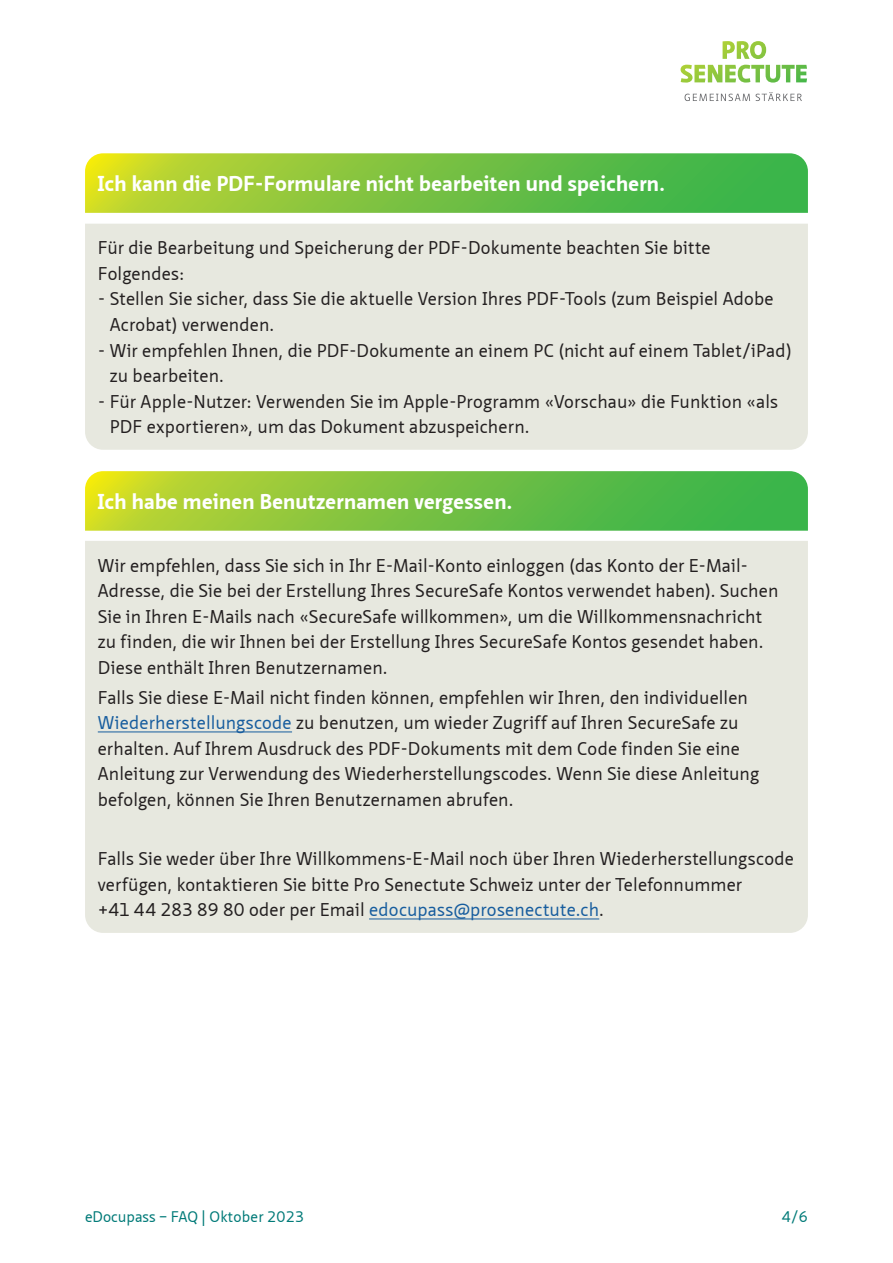
<style>
.page{position:relative;width:893px;height:1263px;background:#fff}
.page>*{position:absolute;margin:0;border:0;box-sizing:border-box;transform-origin:0 0}
.t1{font:700 21px "Neue Sans Pro";letter-spacing:.015em;color:#fff}
.t2{font:18px/25.5px "Neue Sans Pro";letter-spacing:.005em;color:#231f20}
.t3{font:15px "Neue Sans Pro";color:#007a78}
.s1{color:#175d9e}
</style>
<div class="page">
<svg style="left:685px;top:94px;width:65px;height:7px"></svg>
<svg style="left:756px;top:92px;width:46px;height:9px"></svg>
<svg style="left:681px;top:41px;width:126px;height:42px"></svg>
<div style="left:85px;top:541px;width:723px;height:392px;background:#e7e8df"></div>
<svg style="left:85px;top:471px;width:723px;height:60px;background:#7ac341"></svg>
<hr style="left:98px;top:731px;width:194px;height:1px;background:#175d9e">
<hr style="left:369px;top:918px;width:230px;height:1px;background:#175d9e">
<div style="left:85px;top:224px;width:723px;height:226px;background:#e7e8df"></div>
<svg style="left:85px;top:153px;width:723px;height:60px;background:#7ac341"></svg>
<p class="t1" style="left:98px;top:170px;width:568px">Ich kann die PDF-Formulare nicht bearbeiten und speichern.</p>
<p class="t2" style="left:98px;top:235px;width:614px">Für die Bearbeitung und Speicherung der PDF-Dokumente beachten Sie bitte<br>Folgendes:</p>
<p class="t2" style="left:110px;top:286px;width:665px;text-indent:-12px">- Stellen Sie sicher, dass Sie die aktuelle Version Ihres PDF-Tools (zum Beispiel Adobe<br>Acrobat) verwenden.</p>
<p class="t2" style="left:110px;top:337px;width:684px;text-indent:-12px">- Wir empfehlen Ihnen, die PDF-Dokumente an einem PC (nicht auf einem Tablet/iPad) zu bearbeiten.</p>
<p class="t2" style="left:110px;top:388px;width:670px;text-indent:-12px">- Für Apple-Nutzer: Verwenden Sie im Apple-Programm «Vorschau» die Funktion «als<br>PDF exportieren», um das Dokument abzuspeichern.</p>
<p class="t1" style="left:98px;top:488px;width:416px">Ich habe meinen Benutzernamen vergessen.</p>
<p class="t2" style="left:98px;top:553px;width:682px">Wir empfehlen, dass Sie sich in Ihr E-Mail-Konto einloggen (das Konto der E-Mail-Adresse, die Sie bei der Erstellung Ihres SecureSafe Kontos verwendet haben). Suchen Sie in Ihren E-Mails nach «SecureSafe willkommen», um die Willkommensnachricht zu finden, die wir Ihnen bei der Erstellung Ihres SecureSafe Kontos gesendet haben.<br>Diese enthält Ihren Benutzernamen.</p>
<p class="t2" style="left:98px;top:684px;width:663px">Falls Sie diese E-Mail nicht finden können, empfehlen wir Ihren, den individuellen <span class="s1">Wiederherstellungscode</span> zu benutzen, um wieder Zugriff auf Ihren SecureSafe zu erhalten. Auf Ihrem Ausdruck des PDF-Dokuments mit dem Code finden Sie eine Anleitung zur Verwendung des Wiederherstellungscodes. Wenn Sie diese Anleitung befolgen, können Sie Ihren Benutzernamen abrufen.</p>
<p class="t2" style="left:98px;top:846px;width:697px">Falls Sie weder über Ihre Willkommens-E-Mail noch über Ihren Wiederherstellungscode verfügen, kontaktieren Sie bitte Pro Senectute Schweiz unter der Telefonnummer<br>+41 44 283 89 80 oder per Email <span class="s1">edocupass@prosenectute.ch</span>.</p>
<p class="t3" style="left:85px;top:1207px;width:221px">eDocupass – FAQ | Oktober 2023</p>
<p class="t3" style="left:782px;top:1207px;width:28px">4/6</p>
</div>
